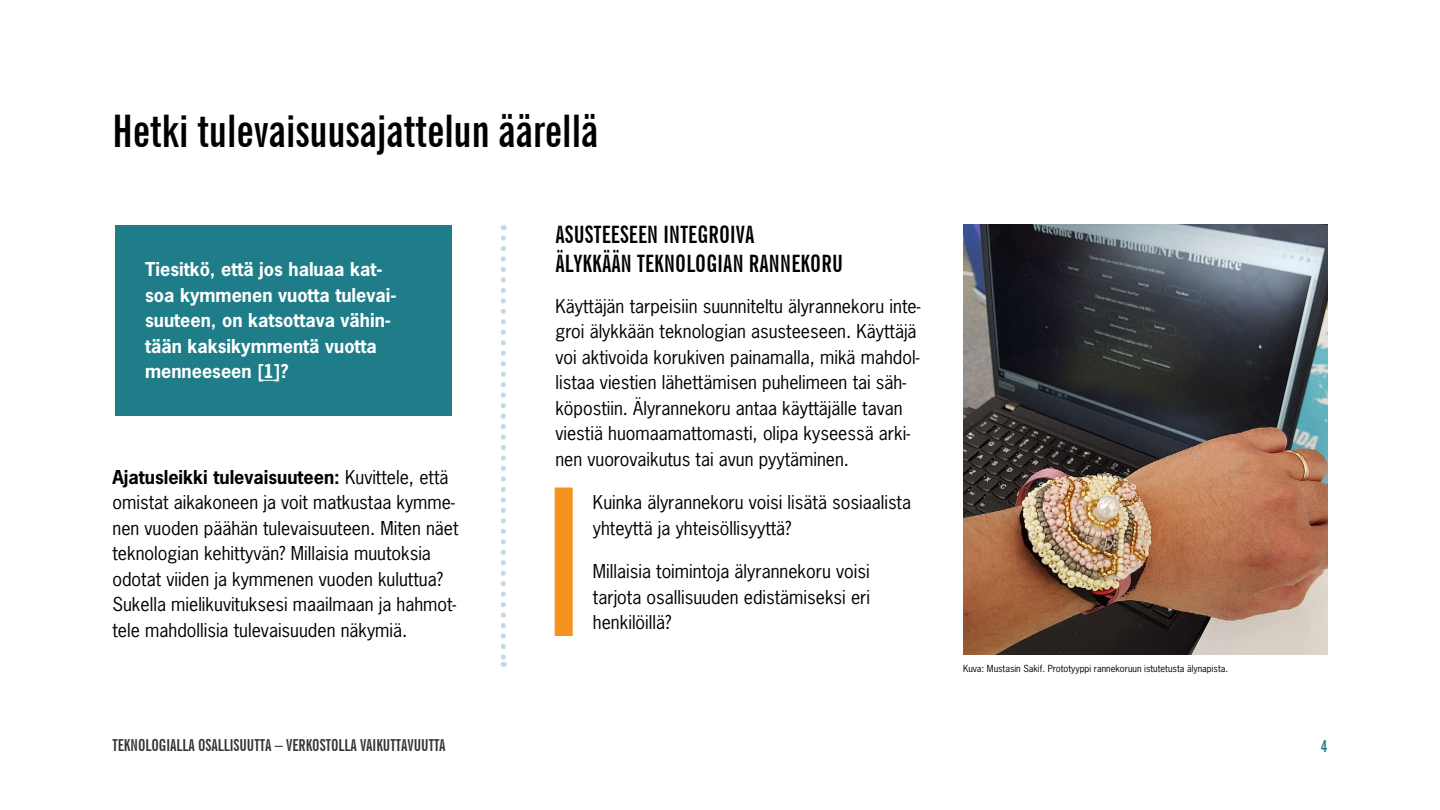
<style>
.page{position:relative;width:1440px;height:810px;background:#fff}
.page>*{position:absolute;margin:0;border:0;box-sizing:border-box;transform-origin:0 0}
.Otsikko_1__H2{font:700 extra-condensed 45px "News Gothic BT";color:#000}
.Väliotsikko__ei_hierarkiassa__miten_huom{font:700 extra-condensed 24px/28.8px "News Gothic BT";letter-spacing:.01em;color:#000}
.Leipis_P{font:18px/25.5px "News Gothic Std";color:#000}
.Leipis_sisennetty_boksilla{font:18px/25.5px "News Gothic Std";color:#000}
.Leipis_P-2{font:700 18px/25.5px "News Gothic Std";color:#fff}
.t1{font:700 extra-condensed 16.5px "News Gothic BT";color:#333}
.t2{font:700 extra-condensed 16.5px "News Gothic BT";color:#1e7d88}
.Kuvateksti{font:9.23px "News Gothic Std";color:#000}
.s1{font-weight:700}
</style>
<div class="page">
<svg style="left:501px;top:238px;width:5px;height:429px"></svg>
<div style="left:115px;top:225px;width:337px;height:191px;background:#1e7d88"></div>
<div style="left:555px;top:488px;width:18px;height:148px;background:#f6931e"></div>
<img style="left:963px;top:225px;width:365px;height:429px">
<h2 class="Otsikko_1__H2" style="left:112px;top:103px;width:488px">Hetki tulevaisuusajattelun äärellä</h2>
<p class="Leipis_P-2" style="left:145px;top:257px;width:253px">Tiesitkö, että jos haluaa kat&shy;soa kymmenen vuotta tulevai&shy;suuteen, on katsottava vähin&shy;tään kaksikymmentä vuotta menneeseen [1]?</p>
<p class="Leipis_P" style="left:112px;top:464px;width:348px"><span class="s1">Ajatusleikki tulevaisuuteen:</span> Kuvittele, että omistat aikakoneen ja voit matkustaa kymme&shy;nen vuoden päähän tulevaisuuteen. Miten näet teknologian kehittyvän? Millaisia muutoksia odotat viiden ja kymmenen vuoden kuluttua?<br>Sukella mielikuvituksesi maailmaan ja hahmot&shy;tele mahdollisia tulevaisuuden näkymiä.</p>
<p class="Väliotsikko__ei_hierarkiassa__miten_huom" style="left:555px;top:220px;width:289px">ASUSTEESEEN INTEGROIVA<br>ÄLYKKÄÄN TEKNOLOGIAN RANNEKORU</p>
<p class="Leipis_P" style="left:555px;top:293px;width:367px">Käyttäjän tarpeisiin suunniteltu älyrannekoru inte&shy;groi älykkään teknologian asusteeseen. Käyttäjä voi aktivoida korukiven painamalla, mikä mahdol&shy;listaa viestien lähettämisen puhelimeen tai säh&shy;köpostiin. Älyrannekoru antaa käyttäjälle tavan viestiä huomaamattomasti, olipa kyseessä arki&shy;nen vuorovaikutus tai avun pyytäminen.</p>
<p class="Leipis_sisennetty_boksilla" style="left:593px;top:489px;width:320px">Kuinka älyrannekoru voisi lisätä sosiaalista yhteyttä ja yhteisöllisyyttä?</p>
<p class="Leipis_sisennetty_boksilla" style="left:593px;top:558px;width:279px;text-align:justify">Millaisia toimintoja älyrannekoru voisi tarjota osallisuuden edistämiseksi eri henkilöillä?</p>
<p class="Kuvateksti" style="left:963px;top:663px;width:267px">Kuva: Mustasin Sakif. Prototyyppi rannekoruun istutetusta älynapista.</p>
<p class="t1" style="left:112px;top:735px;width:335px">TEKNOLOGIALLA OSALLISUUTTA – VERKOSTOLLA VAIKUTTAVUUTTA</p>
<p class="t2" style="left:1321px;top:736px;width:8px">4</p>
</div>
